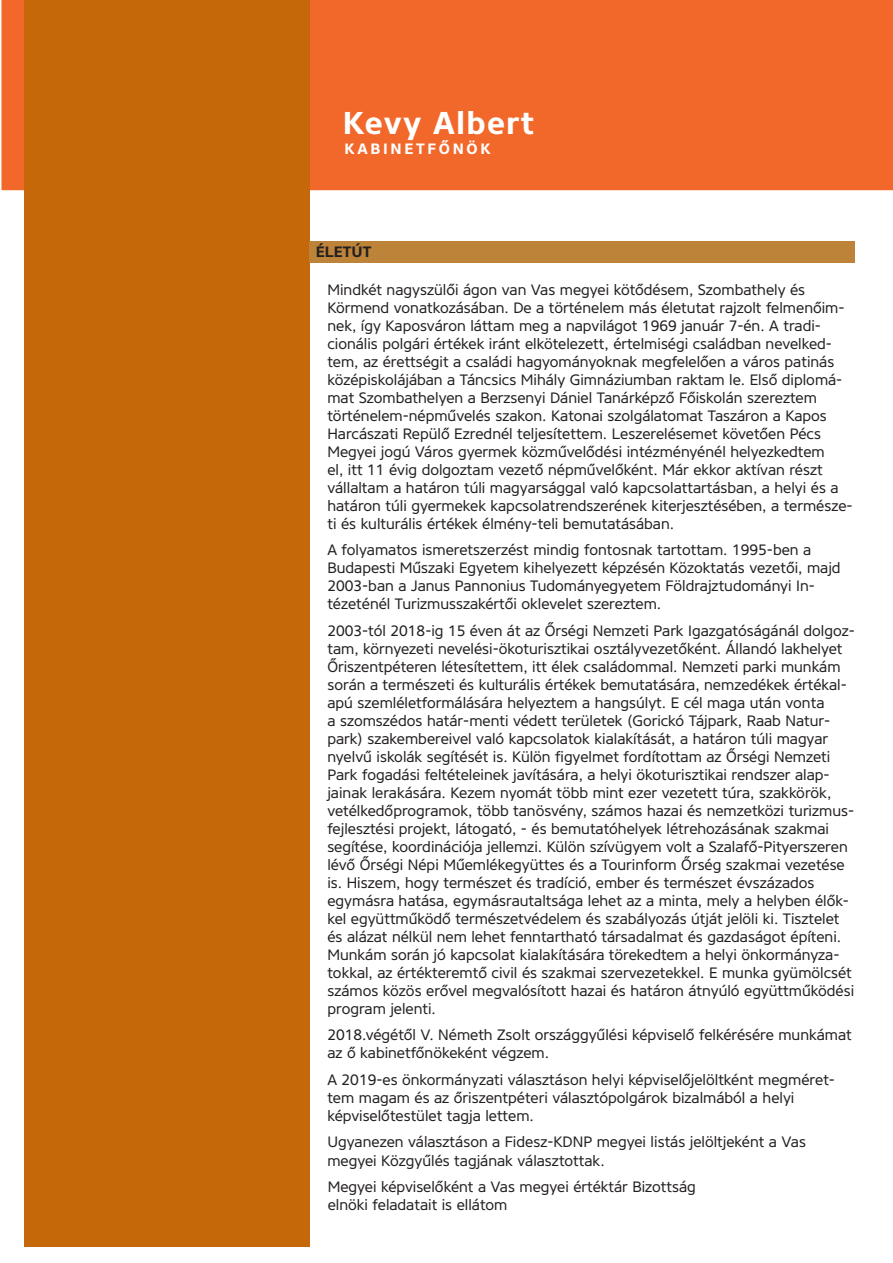
<style>
.page{position:relative;width:893px;height:1263px;background:#fff}
.page>*{position:absolute;margin:0;border:0;box-sizing:border-box;transform-origin:0 0}
.t1{font:700 31.5px "Core Sans N65";letter-spacing:.04em;color:#fff}
.t2{font:15px/18px "Core Sans N45";color:#231f20}
.t3{font:700 15px "Core Sans N65";letter-spacing:.18em;color:#fff}
.t4{font:700 15px "Core Sans N65";color:#231f20}
</style>
<div class="page">
<div style="left:1px;top:0;width:892px;height:191px;background:#f2682a"></div>
<div style="left:24px;top:0;width:286px;height:1246px;background:#c4680a"></div>
<div style="left:310px;top:241px;width:545px;height:21px;background:#bd8339"></div>
<p class="t1" style="left:343px;top:102px;width:193px">Kevy Albert</p>
<p class="t3" style="left:345px;top:139px;width:148px">KABINETFŐNÖK</p>
<p class="t4" style="left:316px;top:242px;width:57px">ÉLETÚT</p>
<p class="t2" style="left:327px;top:281px;width:527px">Mindkét nagyszülői ágon van Vas megyei kötődésem, Szombathely és Körmend vonatkozásában. De a történelem más életutat rajzolt felmenőim&shy;nek, így Kaposváron láttam meg a napvilágot 1969 január 7-én. A tradi&shy;cionális polgári értékek iránt elkötelezett, értelmiségi családban nevelked&shy;tem, az érettségit a családi hagyományoknak megfelelően a város patinás középiskolájában a Táncsics Mihály Gimnáziumban raktam le. Első diplomá&shy;mat Szombathelyen a Berzsenyi Dániel Tanárképző Főiskolán szereztem történelem-népművelés szakon. Katonai szolgálatomat Taszáron a Kapos Harcászati Repülő Ezrednél teljesítettem. Leszerelésemet követően Pécs Megyei jogú Város gyermek közművelődési intézményénél helyezkedtem<br>el, itt 11 évig dolgoztam vezető népművelőként. Már ekkor aktívan részt vállaltam a határon túli magyarsággal való kapcsolattartásban, a helyi és a határon túli gyermekek kapcsolatrendszerének kiterjesztésében, a természe&shy;ti és kulturális értékek élmény-teli bemutatásában.</p>
<p class="t2" style="left:327px;top:541px;width:515px">A folyamatos ismeretszerzést mindig fontosnak tartottam. 1995-ben a Budapesti Műszaki Egyetem kihelyezett képzésén Közoktatás vezetői, majd 2003-ban a Janus Pannonius Tudományegyetem Földrajztudományi In&shy;tézeténél Turizmusszakértői oklevelet szereztem.</p>
<p class="t2" style="left:327px;top:622px;width:529px">2003-tól 2018-ig 15 éven át az Őrségi Nemzeti Park Igazgatóságánál dolgoz&shy;tam, környezeti nevelési-ökoturisztikai osztályvezetőként. Állandó lakhelyet Őriszentpéteren létesítettem, itt élek családommal. Nemzeti parki munkám során a természeti és kulturális értékek bemutatására, nemzedékek értékal&shy;apú szemléletformálására helyeztem a hangsúlyt. E cél maga után vonta<br>a szomszédos határ-menti védett területek (Gorickó Tájpark, Raab Natur&shy;park) szakembereivel való kapcsolatok kialakítását, a határon túli magyar nyelvű iskolák segítését is. Külön figyelmet fordítottam az Őrségi Nemzeti Park fogadási feltételeinek javítására, a helyi ökoturisztikai rendszer alap&shy;jainak lerakására. Kezem nyomát több mint ezer vezetett túra, szakkörök, vetélkedőprogramok, több tanösvény, számos hazai és nemzetközi turizmus&shy;fejlesztési projekt, látogató, - és bemutatóhelyek létrehozásának szakmai segítése, koordinációja jellemzi. Külön szívügyem volt a Szalafő-Pityerszeren lévő Őrségi Népi Műemlékegyüttes és a Tourinform Őrség szakmai vezetése is. Hiszem, hogy természet és tradíció, ember és természet évszázados egymásra hatása, egymásrautaltsága lehet az a minta, mely a helyben élők&shy;kel együttműködő természetvédelem és szabályozás útját jelöli ki. Tisztelet és alázat nélkül nem lehet fenntartható társadalmat és gazdaságot építeni.<br>Munkám során jó kapcsolat kialakítására törekedtem a helyi önkormányza&shy;tokkal, az értékteremtő civil és szakmai szervezetekkel. E munka gyümölcsét számos közös erővel megvalósított hazai és határon átnyúló együttműködési program jelenti.</p>
<p class="t2" style="left:327px;top:1026px;width:526px">2018.végétől V. Németh Zsolt országgyűlési képviselő felkérésére munkámat az ő kabinetfőnökeként végzem.</p>
<p class="t2" style="left:327px;top:1071px;width:509px">A 2019-es önkormányzati választáson helyi képviselőjelöltként megméret&shy;tem magam és az őriszentpéteri választópolgárok bizalmából a helyi képviselőtestület tagja lettem.</p>
<p class="t2" style="left:327px;top:1133px;width:480px">Ugyanezen választáson a Fidesz-KDNP megyei listás jelöltjeként a Vas megyei Közgyűlés tagjának választottak.</p>
<p class="t2" style="left:328px;top:1178px;width:370px">Megyei képviselőként a Vas megyei értéktár Bizottság elnöki feladatait is ellátom</p>
</div>
